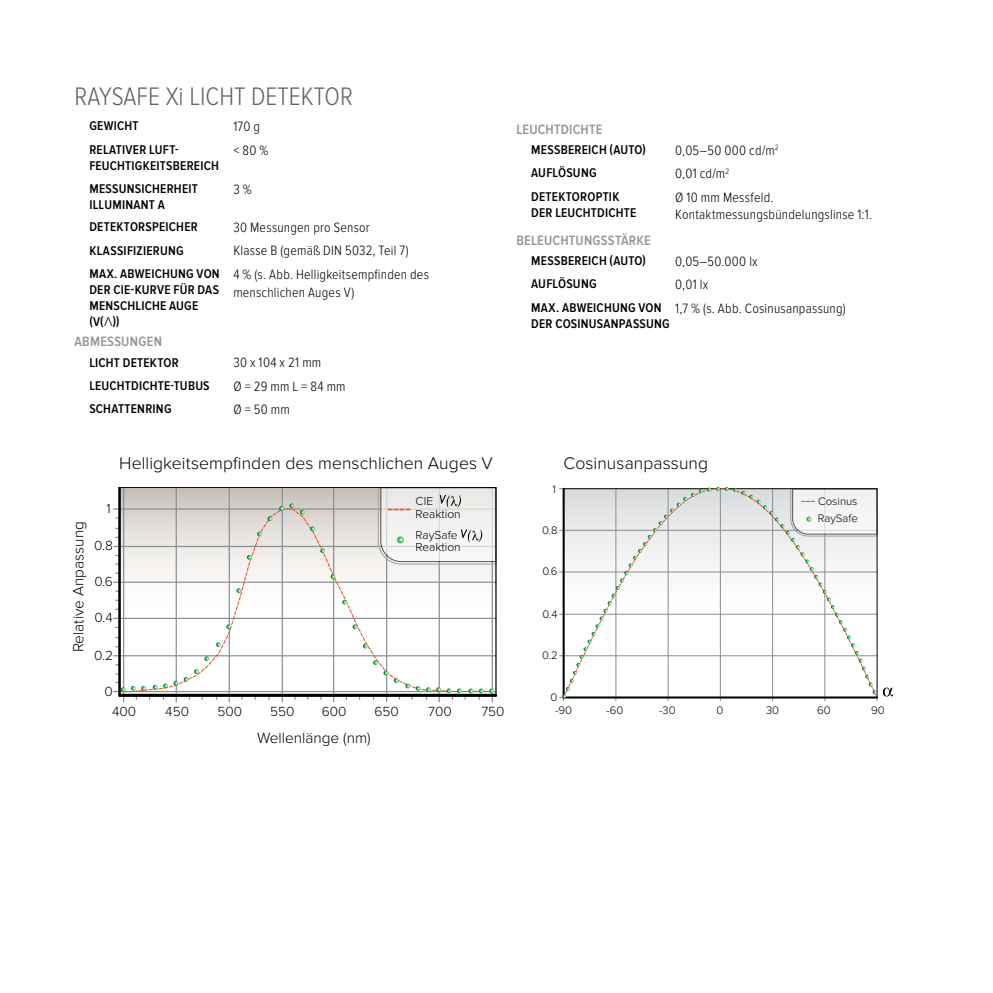
<style>
.page{position:relative;width:993px;height:993px;background:#fff}
.page>*{position:absolute;margin:0;border:0;box-sizing:border-box;transform-origin:0 0}
.t1{font:300 26.25px "Proxima Nova Cond";color:#636466}
.t2{font:300 17.5px "Proxima Nova";letter-spacing:.005em;color:#000}
.t3{font:300 17.15px "Proxima Nova";color:#000}
.t4{font:300 15.4px "Proxima Nova";color:#000}
.t5{font:300 14px/17.5px "Proxima Nova Cond";letter-spacing:.015em;color:#000}
.t6{font:600 14px "Proxima Nova Cond";letter-spacing:.015em;color:#939598}
.t7{font:300 13.65px "Proxima Nova";color:#000}
.t8{font:600 13.12px/15.8px "Proxima Nova Cond";letter-spacing:.02em;color:#000}
.t9{font:300 11.9px "Proxima Nova";color:#000}
.t10{font:300 11.38px/13.5px "Proxima Nova";color:#000}
.s1{font-family:"Proxima Nova";font-weight:300}
</style>
<div class="page">
<svg style="left:559px;top:487px;width:333px;height:213px"></svg>
<hr style="left:118px;top:487px;width:3px;height:208px;background:#000">
<hr style="left:119px;top:694px;width:377px;height:2px;background:#000">
<svg style="left:113px;top:681px;width:12px;height:20px"></svg>
<svg style="left:489px;top:696px;width:5px;height:5px"></svg>
<svg style="left:436px;top:696px;width:47px;height:5px"></svg>
<svg style="left:119px;top:487px;width:377px;height:207px"></svg>
<h1 class="t1" style="left:74px;top:82px;width:274px">RaySafe Xi Licht Detektor</h1>
<p class="t8" style="left:89px;top:118px;width:51px">GEWICHT</p>
<p class="t5" style="left:233px;top:118px;width:28px">170 g</p>
<p class="t8" style="left:89px;top:142px;width:131px">RE LATIVE R LUFT-<br>FEUCHTIGKEITSBEREICH</p>
<p class="t5" style="left:233px;top:141px;width:37px">&lt; 80 %</p>
<p class="t8" style="left:89px;top:181px;width:110px">MESSUNSICHERHEIT<br>ILLUMINANT A</p>
<p class="t5" style="left:233px;top:180px;width:20px">3 %</p>
<p class="t8" style="left:89px;top:219px;width:110px">DETEKTORSPEICHER</p>
<p class="t5" style="left:233px;top:219px;width:138px">30 Messungen pro Sensor</p>
<p class="t8" style="left:89px;top:243px;width:96px">KLASSIFIZIERUNG</p>
<p class="t5" style="left:233px;top:242px;width:177px">Klasse B (gemäß DIN 5032, Teil 7)</p>
<p class="t8" style="left:89px;top:266px;width:132px">MAX. ABWEICHUNG VON<br>DER CI E-KURVE FÜR DAS<br>MENSCHLICHE AUGE (V(<span class="s1">λ</span>))</p>
<p class="t5" style="left:233px;top:266px;width:197px">4 % (s. Abb. Helligkeitsempfinden des menschlichen Auges V)</p>
<p class="t6" style="left:74px;top:333px;width:89px">ABMESSUNGEN</p>
<p class="t8" style="left:89px;top:354px;width:91px">LICHT DETEKTOR</p>
<p class="t5" style="left:233px;top:354px;width:89px">30 x 104 x 21 mm</p>
<p class="t8" style="left:89px;top:378px;width:122px">LEUCHTDICHTE-TUBUS</p>
<p class="t5" style="left:233px;top:377px;width:114px">Ø = 29 mm L = 84 mm</p>
<p class="t8" style="left:89px;top:401px;width:84px">SCHATTENRING</p>
<p class="t5" style="left:233px;top:401px;width:58px">Ø = 50 mm</p>
<p class="t6" style="left:516px;top:121px;width:86px">LEUCHTDICHTE</p>
<p class="t8" style="left:531px;top:142px;width:116px">MESSBEREICH (AUTO)</p>
<p class="t5" style="left:675px;top:141px;width:105px">0,05–50 000 cd/m<sup>2</sup></p>
<p class="t8" style="left:531px;top:165px;width:67px">AUFLÖSUNG</p>
<p class="t5" style="left:675px;top:165px;width:56px">0,01 cd/m<sup>2</sup></p>
<p class="t8" style="left:531px;top:189px;width:105px">DETEKTOROPTIK<br>DER LEUCHTDICHTE</p>
<p class="t5" style="left:675px;top:188px;width:198px">Ø 10 mm Messfeld.<br>Kontaktmessungsbündelungslinse 1:1.</p>
<p class="t6" style="left:516px;top:232px;width:134px">BELEUCHTUNGSSTÄRKE</p>
<p class="t8" style="left:531px;top:253px;width:116px">MESSBEREICH (AUTO)</p>
<p class="t5" style="left:675px;top:252px;width:84px">0,05–50.000 lx</p>
<p class="t8" style="left:531px;top:276px;width:67px">AUFLÖSUNG</p>
<p class="t5" style="left:675px;top:276px;width:35px">0,01 lx</p>
<p class="t8" style="left:531px;top:300px;width:140px">MAX. ABWEICHUNG VON<br>DER COSINUSANPASSUNG</p>
<p class="t5" style="left:675px;top:299px;width:172px">1,7 % (s. Abb. Cosinusanpassung)</p>
<p class="t4" style="left:70px;top:652px;width:132px;rotate:-90deg">Relative Anpassung</p>
<h2 class="t2" style="left:119px;top:452px;width:375px">Helligkeitsempfinden des menschlichen Auges V</h2>
<h2 class="t2" style="left:563px;top:452px;width:146px">Cosinusanpassung</h2>
<h3 class="t3" style="left:119px;top:460px;width:379px">Helligkeitsempfinden des menschlichen Auges V(λ)</h3>
<p class="t7" style="left:106px;top:500px;width:6px">1</p>
<p class="t7" style="left:94px;top:537px;width:20px">0.8</p>
<p class="t7" style="left:94px;top:573px;width:20px">0.6</p>
<p class="t7" style="left:94px;top:609px;width:20px">0.4</p>
<p class="t7" style="left:94px;top:647px;width:20px">0.2</p>
<p class="t7" style="left:104px;top:683px;width:10px">0</p>
<p class="t7" style="left:112px;top:703px;width:26px">400</p>
<p class="t9" style="left:415px;top:493px;width:19px">CIE</p>
<p class="t9" style="left:415px;top:506px;width:46px">Reaktion</p>
<p class="t9" style="left:415px;top:527px;width:44px">RaySafe</p>
<p class="t9" style="left:415px;top:540px;width:46px">Reaktion</p>
<p class="t7" style="left:165px;top:703px;width:25px">450</p>
<p class="t7" style="left:217px;top:703px;width:26px">500</p>
<p class="t7" style="left:270px;top:703px;width:26px">550</p>
<p class="t7" style="left:322px;top:703px;width:26px">600</p>
<p class="t7" style="left:374px;top:703px;width:26px">650</p>
<p class="t7" style="left:428px;top:703px;width:25px">700</p>
<p class="t7" style="left:481px;top:703px;width:25px">750</p>
<p class="t4" style="left:257px;top:729px;width:115px">Wellenlänge (nm)</p>
<p class="t10" style="left:552px;top:482px;width:5px">1</p>
<p class="t10" style="left:542px;top:523px;width:17px">0.8</p>
<p class="t10" style="left:542px;top:564px;width:17px">0.6</p>
<p class="t10" style="left:542px;top:607px;width:17px">0.4</p>
<p class="t10" style="left:542px;top:648px;width:17px">0.2</p>
<p class="t10" style="left:555px;top:690px;width:18px;text-indent:-5px">0 -90</p>
<p class="t10" style="left:817px;top:492px;width:41px;line-height:17.2px">Cosinus<br>RaySafe</p>
<p class="t10" style="left:606px;top:703px;width:18px">-60</p>
<p class="t10" style="left:659px;top:703px;width:18px">-30</p>
<p class="t10" style="left:716px;top:703px;width:8px">0</p>
<p class="t10" style="left:765px;top:703px;width:15px">30</p>
<p class="t10" style="left:817px;top:703px;width:15px">60</p>
<p class="t10" style="left:870px;top:703px;width:15px">90</p>
</div>
